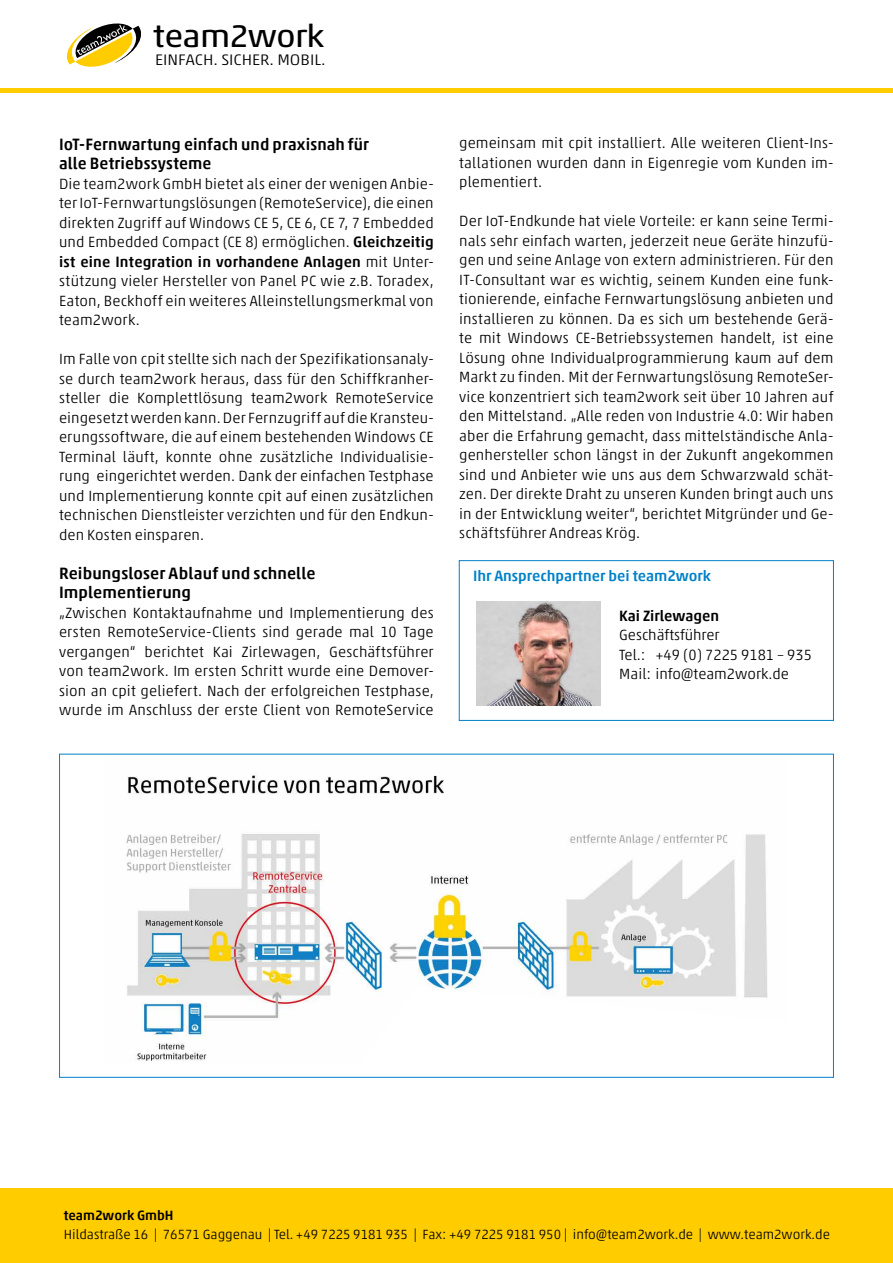
<style>
.page{position:relative;width:893px;height:1263px;background:#fff}
.page>*{position:absolute;margin:0;border:0;box-sizing:border-box;transform-origin:0 0}
.t1{font:31.8px "Akko Pro";letter-spacing:-.025em;color:#000;scale:1.09 1}
.t2{font:500 16.5px/19.5px "Akko Pro";letter-spacing:.005em;color:#000}
.t3{font:300 15.45px "Akko Pro";color:#000;scale:1.09 1}
.t4{font:300 15px/19.5px "Akko Pro";letter-spacing:.005em;color:#000;text-align:justify}
.t5{font:500 15px "Akko Pro";color:#0081c9}
.t6{font:500 15px "Akko Pro";color:#000}
.t7{font:300 13.5px "Akko Pro";color:#000}
.t8{font:500 13.5px "Akko Pro";color:#000}
.s1{font-weight:500}
</style>
<div class="page">
<div style="left:0;top:1188px;width:893px;height:75px;background:#fc0"></div>
<svg style="left:67px;top:23px;width:74px;height:44px"></svg>
<hr style="left:0;top:88px;width:893px;height:4px;background:#fc0">
<div style="left:459px;top:560px;width:375px;height:161px;border:1px solid #0081c9"></div>
<img style="left:476px;top:601px;width:125px;height:105px">
<img style="left:126px;top:773px;width:642px;height:288px">
<h1 class="t1" style="left:153px;top:17px;width:159px">team2work</h1>
<p class="t3" style="left:155px;top:50px;width:158px">EINFACH. SICHER. MOBIL.</p>
<p class="t2" style="left:59px;top:134px;width:311px">IoT-Fernwartung einfach und praxisnah für alle Betriebssysteme</p>
<p class="t4" style="left:59px;top:173px;width:376px">Die team2work GmbH bietet als einer der wenigen Anbie&shy;ter IoT-Fernwartungslösungen (RemoteService), die einen direkten Zugriff auf Windows CE 5, CE 6, CE 7, 7 Embedded und Embedded Compact (CE 8) ermöglichen. <span class="s1">Gleichzeitig ist eine Integration in vorhandene Anlagen</span> mit Unter&shy;stützung vieler Hersteller von Panel PC wie z.B. Toradex, Eaton, Beckhoff ein weiteres Alleinstellungsmerkmal von team2work.</p>
<p class="t4" style="left:59px;top:349px;width:376px">Im Falle von cpit stellte sich nach der Spezifikationsanaly&shy;se durch team2work heraus, dass für den Schiffkranher&shy;steller die Komplettlösung team2work RemoteService eingesetzt werden kann. Der Fernzugriff auf die Kransteu&shy;erungssoftware, die auf einem bestehenden Windows CE Terminal läuft, konnte ohne zusätzliche Individualisie&shy;rung eingerichtet werden. Dank der einfachen Testphase und Implementierung konnte cpit auf einen zusätzlichen technischen Dienstleister verzichten und für den Endkun&shy;den Kosten einsparen.</p>
<p class="t2" style="left:59px;top:563px;width:258px">Reibungsloser Ablauf und schnelle<br>Implementierung</p>
<p class="t4" style="left:59px;top:602px;width:376px">„Zwischen Kontaktaufnahme und Implementierung des ersten RemoteService-Clients sind gerade mal 10 Tage vergangen“ berichtet Kai Zirlewagen, Geschäftsführer von team2work. Im ersten Schritt wurde eine Demover&shy;sion an cpit geliefert. Nach der erfolgreichen Testphase, wurde im Anschluss der erste Client von RemoteService</p>
<p class="t4" style="left:459px;top:133px;width:376px">gemeinsam mit cpit installiert. Alle weiteren Client-Ins&shy;tallationen wurden dann in Eigenregie vom Kunden im&shy;plementiert.</p>
<p class="t4" style="left:459px;top:211px;width:376px">Der IoT-Endkunde hat viele Vorteile: er kann seine Termi&shy;nals sehr einfach warten, jederzeit neue Geräte hinzufü&shy;gen und seine Anlage von extern administrieren. Für den IT-Consultant war es wichtig, seinem Kunden eine funk&shy;tionierende, einfache Fernwartungslösung anbieten und installieren zu können. Da es sich um bestehende Gerä&shy;te mit Windows CE-Betriebssystemen handelt, ist eine Lösung ohne Individualprogrammierung kaum auf dem Markt zu finden. Mit der Fernwartungslösung RemoteSer&shy;vice konzentriert sich team2work seit über 10 Jahren auf den Mittelstand. „Alle reden von Industrie 4.0: Wir haben aber die Erfahrung gemacht, dass mittelständische Anla&shy;genhersteller schon längst in der Zukunft angekommen sind und Anbieter wie uns aus dem Schwarzwald schät&shy;zen. Der direkte Draht zu unseren Kunden bringt auch uns in der Entwicklung weiter“, berichtet Mitgründer und Ge&shy;schäftsführer Andreas Krög.</p>
<p class="t5" style="left:473px;top:567px;width:239px">Ihr Ansprechpartner bei team2work</p>
<p class="t6" style="left:619px;top:606px;width:101px">Kai Zirlewagen</p>
<p class="t4" style="left:619px;top:625px;width:194px;text-align:left">Geschäftsführer<br>Tel.: +49 (0) 7225 9181 – 935<br>Mail: info@team2work.de</p>
<p class="t8" style="left:64px;top:1206px;width:111px">team2work GmbH</p>
<p class="t7" style="left:64px;top:1226px;width:768px">Hildastraße 16 | 76571 Gaggenau | Tel. +49 7225 9181 935 | Fax: +49 7225 9181 950 | info@team2work.de | www.team2work.de</p>
</div>
